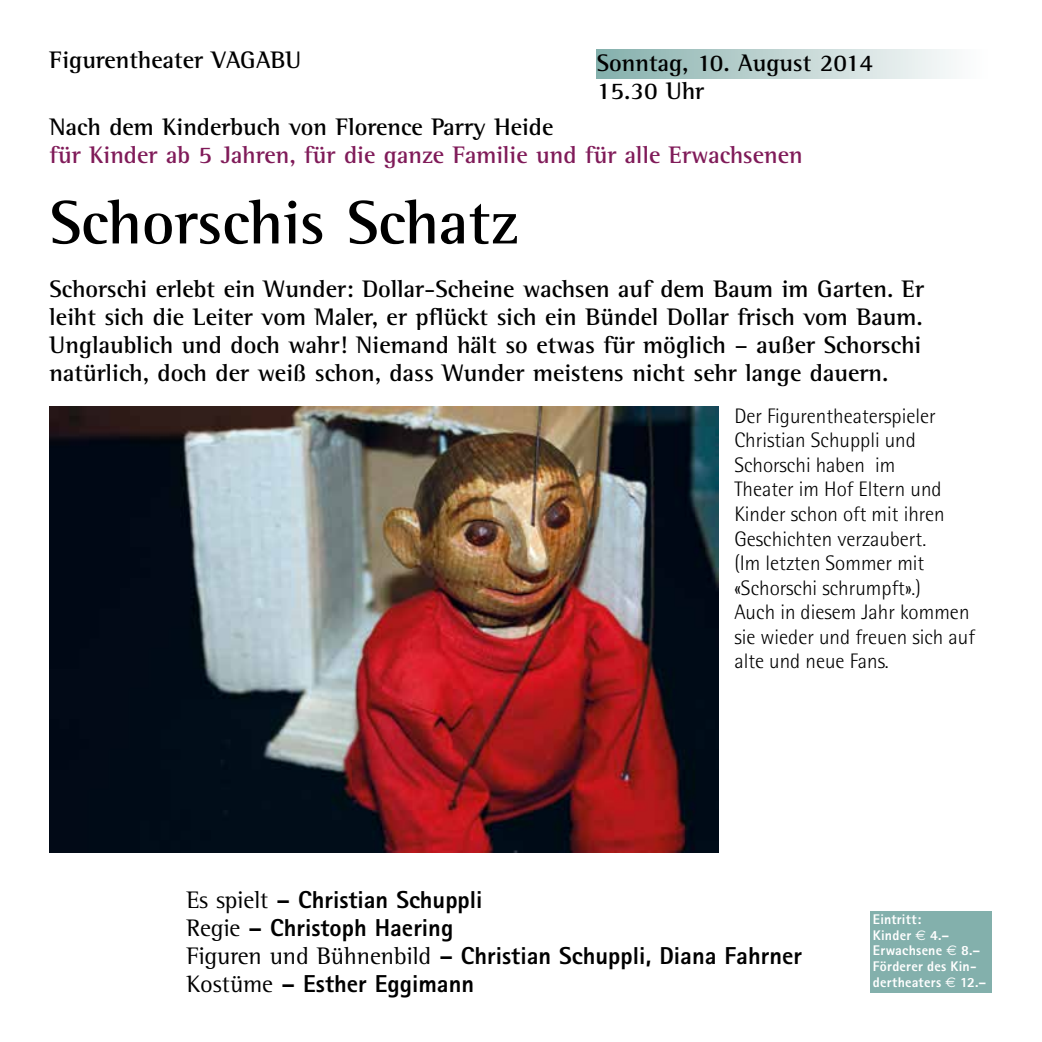
<style>
.page{position:relative;width:1042px;height:1042px;background:#fff}
.page>*{position:absolute;margin:0;border:0;box-sizing:border-box;transform-origin:0 0}
.t1{font:700 63px "Rotis Semi Serif";color:#000}
.t2{font:700 24.5px/28px "Rotis Semi Serif";color:#000}
.t3{font:800 24.5px/28px "Rotis Sans Serif";color:#000}
.t4{font:700 24.5px "Rotis Semi Serif";color:#801b59}
.t5{font:300 21px/24.5px "Rotis Semi Sans";color:#000}
.t6{font:800 14px/15.8px "Rotis Sans Serif";letter-spacing:.015em;color:#fff}
.s1{font-family:"Rotis Semi Serif";font-weight:400}
.s2{font-family:"Euro Sans";font-weight:400}
</style>
<div class="page">
<div style="left:597px;top:50px;width:395px;height:29px;background:linear-gradient(to right,#86b0ac,#fff)"></div>
<img style="left:50px;top:407px;width:669px;height:446px">
<div style="left:870px;top:911px;width:122px;height:81px;background:#83b0ac"></div>
<p class="t2" style="left:50px;top:46px;width:253px">Figurentheater VAGABU</p>
<p class="t2" style="left:597px;top:48px;width:278px">Sonntag, 10. August 2014<br>15.30 Uhr</p>
<p class="t2" style="left:50px;top:113px;width:505px">Nach dem Kinderbuch von Florence Parry Heide</p>
<p class="t4" style="left:50px;top:140px;width:754px">für Kinder ab 5 Jahren, für die ganze Familie und für alle Erwachsenen</p>
<h1 class="t1" style="left:50px;top:184px;width:470px">Schorschis Schatz</h1>
<p class="t2" style="left:50px;top:275px;width:876px;text-align:justify">Schorschi erlebt ein Wunder: Dollar-Scheine wachsen auf dem Baum im Garten. Er leiht sich die Leiter vom Maler, er pflückt sich ein Bündel Dollar frisch vom Baum.<br>Unglaublich und doch wahr! Niemand hält so etwas für möglich – außer Schorschi natürlich, doch der weiß schon, dass Wunder meistens nicht sehr lange dauern.</p>
<p class="t5" style="left:734px;top:403px;width:242px">Der Figurentheaterspieler<br>Christian Schuppli und<br>Schorschi haben im<br>Theater im Hof Eltern und<br>Kinder schon oft mit ihren<br>Geschichten verzaubert.<br>(Im letzten Sommer mit «Schorschi schrumpft».)<br>Auch in diesem Jahr kommen sie wieder und freuen sich auf alte und neue Fans.</p>
<p class="t3" style="left:186px;top:886px;width:617px"><span class="s1">Es spielt</span> – Christian Schuppli<br><span class="s1">Regie</span> – Christoph Haering<br><span class="s1">Figuren und Bühnenbild</span> – Christian Schuppli, Diana Fahrner <span class="s1">Kostüme</span> – Esther Eggimann</p>
<p class="t6" style="left:873px;top:911px;width:115px">Eintritt:<br>Kinder <span class="s2">E</span> 4.–<br>Erwachsene <span class="s2">E</span> 8.–<br>Förderer des Kin&shy;dertheaters <span class="s2">E</span> 12.–</p>
</div>
